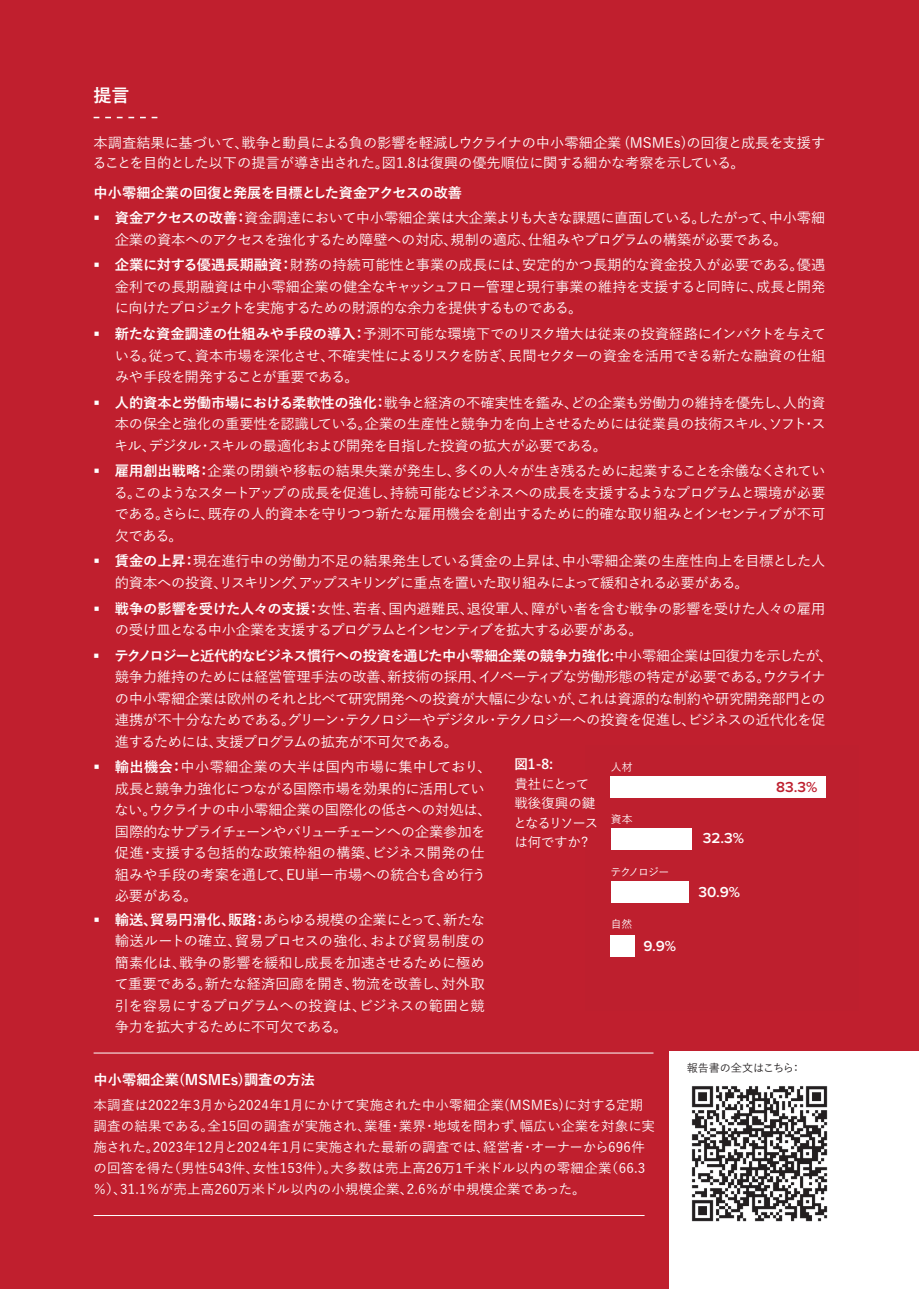
<style>
.page{position:relative;width:919px;height:1289px;background:#fff}
.page>*{position:absolute;margin:0;border:0;box-sizing:border-box;transform-origin:0 0}
.t1{font:700 18px "Yu Go Pr 6 N";color:#fff}
.t2{font:600 15px "Proxima Nova";color:#fff}
.t3{font:600 15px "Proxima Nova";color:#be1f2e}
.t4{font:500 14.25px/21.5px "Yu Go Pr 6 N";letter-spacing:-.02em;color:#fff}
.t5{font:700 14.25px "Yu Go Pr 6 N";color:#fff}
.t6{font:500 13.5px/21px "Yu Go Pr 6 N";letter-spacing:.015em;color:#fff}
.t7{font:500 13.5px/19.5px "Yu Go Pr 6 N";letter-spacing:-.02em;color:#fff}
.t8{font:700 13.5px "Yu Go Pr 6 N";color:#fff}
.t9{font:500 11.1px "Yu Go Pr 6 N";letter-spacing:-.005em;color:#231f20}
.t10{font:500 10.8px "Yu Go Pr 6 N";letter-spacing:-.06em;color:#fff}
.s1{font-weight:700}
</style>
<div class="page">
<div style="left:0;top:0;width:918px;height:1288px;background:#c01f2e"></div>
<div style="left:610px;top:776px;width:215px;height:21px;background:#fff"></div>
<div style="left:611px;top:828px;width:80px;height:21px;background:#fff"></div>
<div style="left:611px;top:881px;width:77px;height:21px;background:#fff"></div>
<div style="left:611px;top:935px;width:24px;height:22px;background:#fff"></div>
<div style="left:669px;top:1051px;width:249px;height:237px;background:#fff"></div>
<svg style="left:94px;top:117px;width:63px;height:1px"></svg>
<img style="left:691px;top:1086px;width:137px;height:136px">
<hr style="left:94px;top:1052px;width:559px;height:1px;background:#fff">
<hr style="left:94px;top:1215px;width:550px;height:1px;background:#fff">
<p class="t1" style="left:94px;top:85px;width:37px">提言</p>
<p class="t4" style="left:93px;top:131px;width:734px;line-height:19.5px">本調査結果に基づいて、戦争と動員による負の影響を軽減しウクライナの中小零細企業 (MSMEs)の回復と成長を支援することを目的とした以下の提言が導き出された。図1.8は復興の優先順位に関する細かな考察を示している。</p>
<p class="t4" style="left:115px;top:178px;width:712px;line-height:25.7px;text-indent:-21px"><span class="s1">中小零細企業の回復と発展を目標とした資金アクセスの改善<br>資金アクセスの改善：</span>資金調達において中小零細企業は大企業よりも大きな課題に直面している。したがって、中小零細</p>
<p class="t4" style="left:115px;top:225px;width:711px;line-height:25.7px">企業の資本へのアクセスを強化するため障壁への対応、規制の適応、仕組みやプログラムの構築が必要である。<br><span class="s1">企業に対する優遇長期融資：</span>財務の持続可能性と事業の成長には、安定的かつ長期的な資金投入が必要である。優遇</p>
<p class="t4" style="left:115px;top:274px;width:712px">金利での長期融資は中小零細企業の健全なキャッシュフロー管理と現行事業の維持を支援すると同時に、成長と開発に向けたプロジェクトを実施するための財源的な余力を提供するものである。</p>
<p class="t4" style="left:115px;top:321px;width:712px;text-align:justify"><span class="s1">新たな資金調達の仕組みや手段の導入：</span>予測不可能な環境下でのリスク増大は従来の投資経路にインパクトを与えている。従って、資本市場を深化させ、不確実性によるリスクを防ぎ、民間セクターの資金を活用できる新たな融資の仕組みや手段を開発することが重要である。</p>
<p class="t4" style="left:114px;top:390px;width:713px;text-align:justify"><span class="s1">人的資本と労働市場における柔軟性の強化：</span>戦争と経済の不確実性を鑑み、どの企業も労働力の維持を優先し、人的資本の保全と強化の重要性を認識している。企業の生産性と競争力を向上させるためには従業員の技術スキル、ソフト・スキル、デジタル・スキルの最適化および開発を目指した投資の拡大が必要である。</p>
<p class="t4" style="left:114px;top:458px;width:713px;text-align:justify"><span class="s1">雇用創出戦略：</span>企業の閉鎖や移転の結果失業が発生し、多くの人々が生き残るために起業することを余儀なくされている。このようなスタートアップの成長を促進し、持続可能なビジネスへの成長を支援するようなプログラムと環境が必要である。さらに、既存の人的資本を守りつつ新たな雇用機会を創出するために的確な取り組みとインセンティブが不可欠である。</p>
<p class="t4" style="left:115px;top:548px;width:711px"><span class="s1">賃金の上昇：</span>現在進行中の労働力不足の結果発生している賃金の上昇は、中小零細企業の生産性向上を目標とした人的資本への投資、リスキリング、アップスキリングに重点を置いた取り組みによって緩和される必要がある。</p>
<p class="t4" style="left:115px;top:596px;width:712px"><span class="s1">戦争の影響を受けた人々の支援：</span>女性、若者、国内避難民、退役軍人、障がい者を含む戦争の影響を受けた人々の雇用の受け皿となる中小企業を支援するプログラムとインセンティブを拡大する必要がある。</p>
<p class="t4" style="left:114px;top:643px;width:719px"><span class="s1">テクノロジーと近代的なビジネス慣行への投資を通じた中小零細企業の競争力強化:</span>中小零細企業は回復力を示したが、競争力維持のためには経営管理手法の改善、新技術の採用、イノベーティブな労働形態の特定が必要である。ウクライナの中小零細企業は欧州のそれと比べて研究開発への投資が大幅に少ないが、これは資源的な制約や研究開発部門との連携が不十分なためである。グリーン・テクノロジーやデジタル・テクノロジーへの投資を促進し、ビジネスの近代化を促進するためには、支援プログラムの拡充が不可欠である。</p>
<p class="t4" style="left:114px;top:754px;width:379px"><span class="s1">輸出機会：</span>中小零細企業の大半は国内市場に集中しており、成長と競争力強化につながる国際市場を効果的に活用していない。ウクライナの中小零細企業の国際化の低さへの対処は、国際的なサプライチェーンやバリューチェーンへの企業参加を促進・支援する包括的な政策枠組の構築、ビジネス開発の仕組みや手段の考案を通して、EU単一市場への統合も含め行う必要がある。</p>
<p class="t8" style="left:514px;top:756px;width:40px">図1-8:</p>
<p class="t7" style="left:513px;top:772px;width:86px">貴社にとって戦後復興の鍵となるリソースは何ですか?</p>
<p class="t10" style="left:610px;top:757px;width:23px">人材</p>
<p class="t3" style="left:776px;top:779px;width:43px">83.3%</p>
<p class="t10" style="left:610px;top:808px;width:23px">資本</p>
<p class="t2" style="left:702px;top:831px;width:43px">32.3%</p>
<p class="t10" style="left:610px;top:861px;width:60px">テクノロジー</p>
<p class="t2" style="left:698px;top:884px;width:43px">30.9%</p>
<p class="t4" style="left:114px;top:907px;width:372px;text-align:justify"><span class="s1">輸送、貿易円滑化、販路：</span>あらゆる規模の企業にとって、新たな輸送ルートの確立、貿易プロセスの強化、および貿易制度の簡素化は、戦争の影響を緩和し成長を加速させるために極めて重要である。新たな経済回廊を開き、物流を改善し、対外取引を容易にするプログラムへの投資は、ビジネスの範囲と競争力を拡大するために不可欠である。</p>
<p class="t10" style="left:610px;top:914px;width:23px">自然</p>
<p class="t2" style="left:643px;top:939px;width:34px">9.9%</p>
<p class="t5" style="left:94px;top:1071px;width:223px">中小零細企業(MSMEs)調査の方法</p>
<p class="t6" style="left:93px;top:1092px;width:563px">本調査は2022年3月から2024年1月にかけて実施された中小零細企業(MSMEs)に対する定期調査の結果である。全15回の調査が実施され、業種・業界・地域を問わず、幅広い企業を対象に実施された。2023年12月と2024年1月に実施された最新の調査では、経営者・オーナーから696件の回答を得た（男性543件、女性153件）。大多数は売上高26万1千米ドル以内の零細企業（66.3％）、31.1％が売上高260万米ドル以内の小規模企業、2.6％が中規模企業であった。</p>
<p class="t9" style="left:686px;top:1057px;width:116px">報告書の全文はこちら：</p>
</div>
